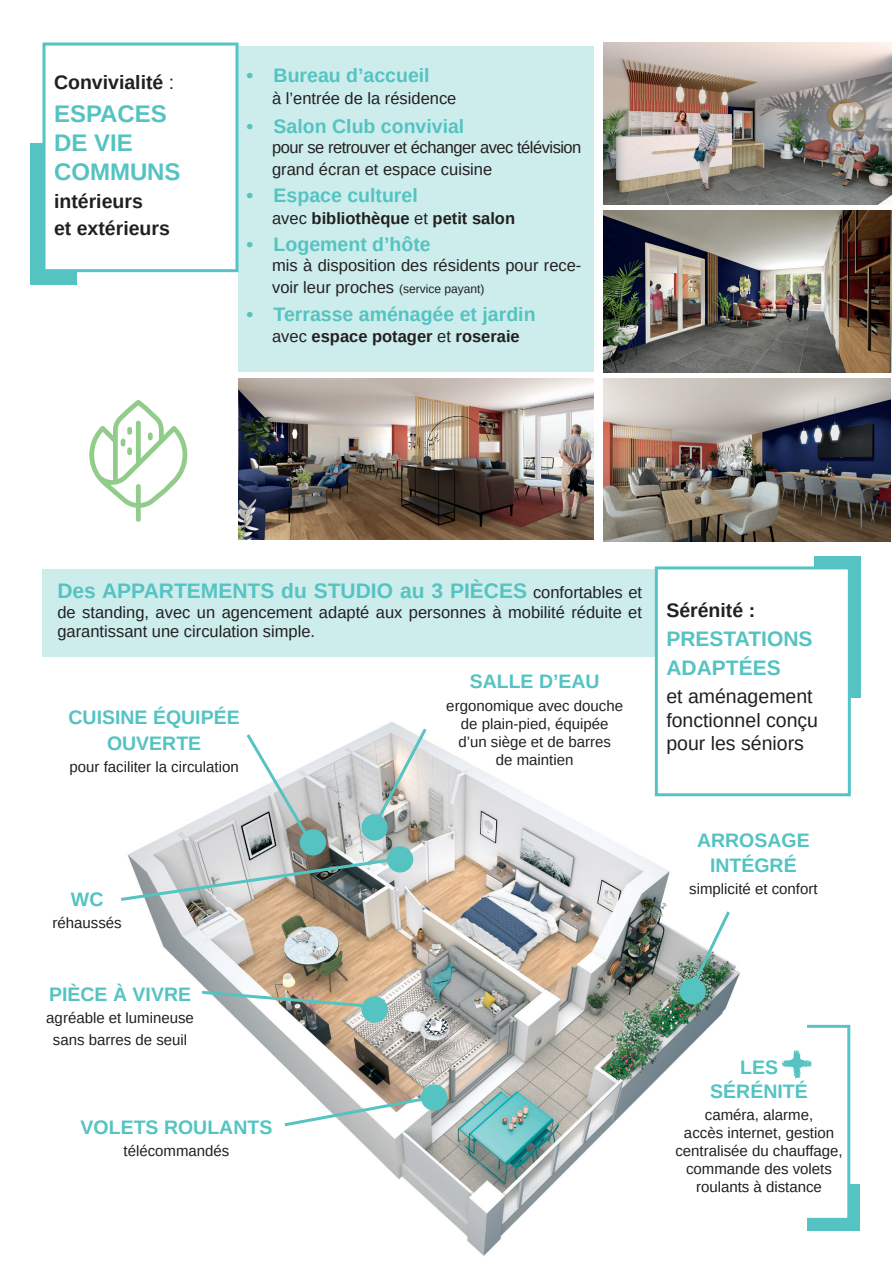
<style>
.page{position:relative;width:893px;height:1263px;background:#fff}
.page>*{position:absolute;margin:0;border:0;box-sizing:border-box;transform-origin:0 0}
.t1{font:58.5px "Dirtstorm";color:#55c3c2}
.t2{font:700 24px/28.8px "Arimo";color:#54c3c2}
.t3{font:700 21px "Arimo";color:#55c3c2}
.t4{font:700 21px/29.4px "Arimo";color:#54c3c2}
.t5{font:700 19.5px "Arimo";color:#55c3c2}
.t6{font:700 19.5px/25.2px "Arimo";color:#54c3c2;text-align:center}
.t7{font:700 19.5px/27.6px "Arimo";color:#231f20}
.t8{font:19.5px/23.4px "Arimo";color:#231f20}
.t9{font:16.5px/21.6px "Arimo";color:#231f20}
.t10{font:16.5px/21.6px "Arimo";letter-spacing:-.03em;color:#231f20}
.t11{font:700 16.5px "Arimo";color:#231f20}
.t12{font:15px/18px "Arimo";color:#231f20;text-align:center}
.s1{font-weight:400}
.s2{font-size:12px}
.s3{font-weight:400;font-size:16.5px;color:#231f20}
</style>
<div class="page">
<div style="left:752px;top:1184px;width:108px;height:47px;background:#54c3c2"></div>
<div style="left:635px;top:1025px;width:215px;height:196px;background:#fff;border:3px solid #55c4c6"></div>
<img style="left:128px;top:706px;width:678px;height:550px">
<div style="left:30px;top:143px;width:47px;height:142px;background:#54c3c2"></div>
<div style="left:814px;top:556px;width:47px;height:142px;background:#54c3c2"></div>
<div style="left:43px;top:43px;width:195px;height:229px;background:#fff;border:3px solid #55c4c6"></div>
<div style="left:655px;top:566px;width:196px;height:230px;background:#fff;border:3px solid #55c4c6"></div>
<img style="left:604px;top:43px;width:288px;height:162px">
<img style="left:604px;top:210px;width:288px;height:162px">
<img style="left:604px;top:378px;width:287px;height:163px">
<img style="left:238px;top:378px;width:355px;height:162px">
<div style="left:238px;top:47px;width:355px;height:325px;background:#ccedec"></div>
<svg style="left:89px;top:400px;width:98px;height:122px"></svg>
<div style="left:127px;top:447px;width:5px;height:8px;background:#91cc8a;border-radius:2px"></div>
<div style="left:148px;top:432px;width:5px;height:8px;background:#91cc8a;border-radius:2px"></div>
<div style="left:300px;top:829px;width:26px;height:26px;background:#55c3c2;border-radius:50%"></div>
<svg style="left:244px;top:731px;width:71px;height:115px"></svg>
<div style="left:361px;top:996px;width:27px;height:27px;background:#55c3c2;border-radius:50%"></div>
<svg style="left:199px;top:989px;width:176px;height:20px"></svg>
<div style="left:421px;top:1084px;width:26px;height:27px;background:#55c3c2;border-radius:50%"></div>
<svg style="left:281px;top:1094px;width:156px;height:34px"></svg>
<div style="left:361px;top:814px;width:27px;height:27px;background:#55c3c2;border-radius:50%"></div>
<svg style="left:370px;top:725px;width:59px;height:106px"></svg>
<div style="left:387px;top:846px;width:26px;height:26px;background:#55c3c2;border-radius:50%"></div>
<svg style="left:121px;top:855px;width:280px;height:48px"></svg>
<div style="left:680px;top:978px;width:26px;height:26px;background:#55c3c2;border-radius:50%"></div>
<svg style="left:686px;top:908px;width:47px;height:88px"></svg>
<div style="left:43px;top:570px;width:612px;height:87px;background:#ccedec"></div>
<h3 class="t7" style="left:54px;top:69px;width:122px">Convivialité <span class="s1">:</span></h3>
<h2 class="t2" style="left:54px;top:100px;width:128px">ESPACES<br>DE VIE<br>COMMUNS</h2>
<h3 class="t7" style="left:54px;top:188px;width:117px">intérieurs<br>et extérieurs</h3>
<h3 class="t5" style="left:247px;top:62px;width:185px">• Bureau d’accueil</h3>
<p class="t9" style="left:272px;top:87px;width:186px">à l’entrée de la résidence</p>
<h3 class="t5" style="left:247px;top:113px;width:219px">• Salon Club convivial</h3>
<p class="t10" style="left:272px;top:137px;width:311px">pour se retrouver et échanger avec télévision grand écran et espace cuisine</p>
<h3 class="t5" style="left:247px;top:182px;width:173px">• Espace culturel</h3>
<p class="t11" style="left:272px;top:207px;width:244px"><span class="s1">avec</span> bibliothèque <span class="s1">et</span> petit salon</p>
<h3 class="t5" style="left:247px;top:231px;width:186px">• Logement d’hôte</h3>
<p class="t9" style="left:272px;top:255px;width:311px">mis à disposition des résidents pour rece&shy;voir leur proches <span class="s2">(service payant)</span></p>
<h3 class="t5" style="left:247px;top:300px;width:290px">• Terrasse aménagée et jardin</h3>
<p class="t11" style="left:272px;top:325px;width:249px"><span class="s1">avec</span> espace potager <span class="s1">et</span> roseraie</p>
<h3 class="t3" style="left:57px;top:576px;width:586px">Des APPARTEMENTS du STUDIO au 3 PIÈCES <span class="s3">confortables et</span></h3>
<p class="t9" style="left:57px;top:602px;width:586px;line-height:19.8px">de standing, avec un agencement adapté aux personnes à mobilité réduite et garantissant une circulation simple.</p>
<h3 class="t6" style="left:69px;top:705px;width:173px">CUISINE ÉQUIPÉE<br>OUVERTE</h3>
<p class="t12" style="left:70px;top:758px;width:171px">pour faciliter la circulation</p>
<h3 class="t6" style="left:71px;top:887px;width:34px">WC</h3>
<p class="t12" style="left:53px;top:914px;width:71px">réhaussés</p>
<h3 class="t6" style="left:49px;top:982px;width:143px">PIÈCE À VIVRE</h3>
<p class="t12" style="left:46px;top:1007px;width:149px;line-height:22.2px">agréable et lumineuse sans barres de seuil</p>
<h3 class="t6" style="left:81px;top:1115px;width:193px">VOLETS ROULANTS</h3>
<p class="t12" style="left:124px;top:1142px;width:107px">télécommandés</p>
<h3 class="t6" style="left:470px;top:669px;width:132px">SALLE D’EAU</h3>
<p class="t12" style="left:446px;top:696px;width:178px">ergonomique avec douche de plain-pied, équipée d’un siège et de barres<br>de maintien</p>
<h3 class="t7" style="left:666px;top:596px;width:90px">Sérénité :</h3>
<h3 class="t4" style="left:666px;top:624px;width:148px">PRESTATIONS<br>ADAPTÉES</h3>
<h3 class="t8" style="left:666px;top:685px;width:153px">et aménagement fonctionnel conçu pour les séniors</h3>
<h3 class="t6" style="left:697px;top:828px;width:114px">ARROSAGE<br>INTÉGRÉ</h3>
<p class="t12" style="left:689px;top:880px;width:130px">simplicité et confort</p>
<h1 class="t1" style="left:781px;top:1027px;width:32px">+</h1>
<h3 class="t6" style="left:710px;top:1056px;width:99px;line-height:23.4px">LES<br>SÉRÉNITÉ</h3>
<p class="t12" style="left:675px;top:1106px;width:169px">caméra, alarme,<br>accès internet, gestion centralisée du chauffage, commande des volets roulants à distance</p>
</div>
